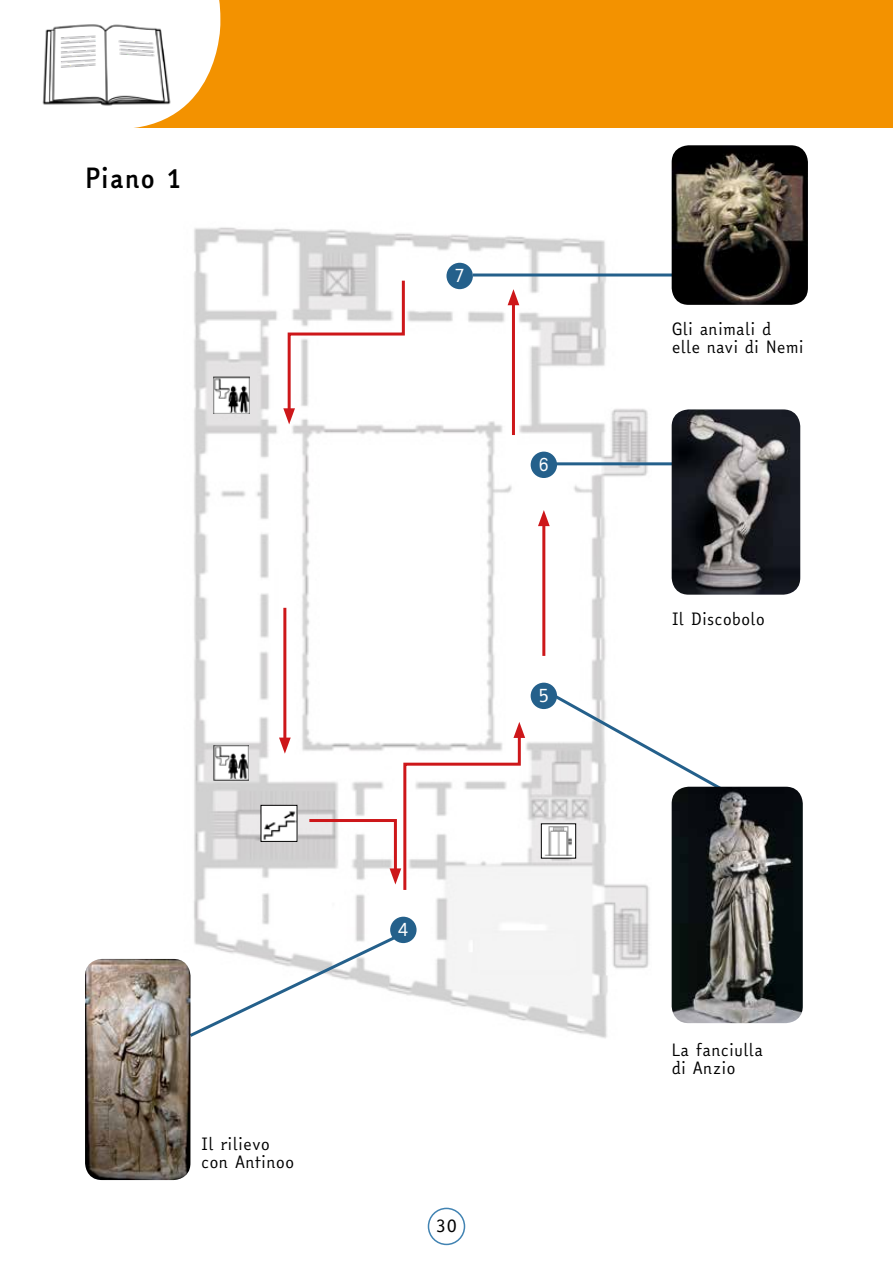
<style>
.page{position:relative;width:893px;height:1263px;background:#fff}
.page>*{position:absolute;margin:0;border:0;box-sizing:border-box;transform-origin:0 0}
.t1{font:700 27px "Easy Reading";color:#000}
.t2{font:18.9px "Easy Reading";color:#fff}
.t3{font:18px "Easy Reading";color:#000}
.t4{font:16.5px/18px "Easy Reading";color:#000}
</style>
<div class="page">
<div style="left:428px;top:1208px;width:37px;height:37px;border:2px solid #4183b2;border-radius:50%"></div>
<div style="left:0;top:0;width:893px;height:128px;background:#f39200"></div>
<svg style="left:0;top:0;width:220px;height:128px;background:#fdf0dd"></svg>
<img style="left:171px;top:227px;width:480px;height:816px">
<img style="left:37px;top:21px;width:140px;height:88px">
<img style="left:214px;top:745px;width:35px;height:35px">
<div style="left:541px;top:824px;width:35px;height:34px;background:#fff"></div>
<img style="left:544px;top:826px;width:29px;height:30px">
<div style="left:541px;top:823px;width:35px;height:35px;border:1px solid #000"></div>
<img style="left:213px;top:377px;width:37px;height:36px">
<svg style="left:283px;top:278px;width:123px;height:146px"></svg>
<hr style="left:512px;top:300px;width:3px;height:135px;background:#cd171a">
<svg style="left:508px;top:289px;width:11px;height:16px"></svg>
<hr style="left:542px;top:520px;width:3px;height:136px;background:#cd171a">
<svg style="left:538px;top:510px;width:12px;height:16px"></svg>
<svg style="left:306px;top:722px;width:219px;height:171px"></svg>
<svg style="left:186px;top:930px;width:219px;height:109px"></svg>
<svg style="left:549px;top:691px;width:188px;height:108px"></svg>
<hr style="left:553px;top:462px;width:139px;height:3px;background:#24608b">
<hr style="left:473px;top:273px;width:206px;height:3px;background:#24608b">
<div style="left:531px;top:452px;width:26px;height:26px;background:#24608b;border-radius:50%"></div>
<div style="left:531px;top:683px;width:26px;height:26px;background:#24608b;border-radius:50%"></div>
<div style="left:390px;top:917px;width:27px;height:26px;background:#24608b;border-radius:50%"></div>
<div style="left:446px;top:263px;width:27px;height:26px;background:#24608b;border-radius:50%"></div>
<img style="left:85px;top:959px;width:105px;height:221px">
<img style="left:672px;top:409px;width:128px;height:186px">
<img style="left:672px;top:787px;width:131px;height:236px">
<img style="left:672px;top:145px;width:136px;height:160px">
<img style="left:263px;top:807px;width:32px;height:33px">
<div style="left:261px;top:805px;width:36px;height:37px;border:1px solid #000"></div>
<hr style="left:283px;top:608px;width:3px;height:135px;background:#cd171a">
<svg style="left:279px;top:737px;width:12px;height:17px"></svg>
<h1 class="t1" style="left:85px;top:159px;width:98px">Piano 1</h1>
<p class="t4" style="left:201px;top:1135px;width:95px">Il rilievo con Antinoo</p>
<p class="t2" style="left:455px;top:262px;width:11px">7</p>
<p class="t2" style="left:538px;top:451px;width:13px">6</p>
<p class="t2" style="left:538px;top:682px;width:13px">5</p>
<p class="t2" style="left:397px;top:916px;width:14px">4</p>
<p class="t3" style="left:435px;top:1212px;width:23px">30</p>
<p class="t4" style="left:672px;top:321px;width:133px">Gli animali d elle navi di Nemi</p>
<p class="t4" style="left:672px;top:610px;width:95px">Il Discobolo</p>
<p class="t4" style="left:672px;top:1041px;width:93px">La fanciulla di Anzio</p>
</div>
